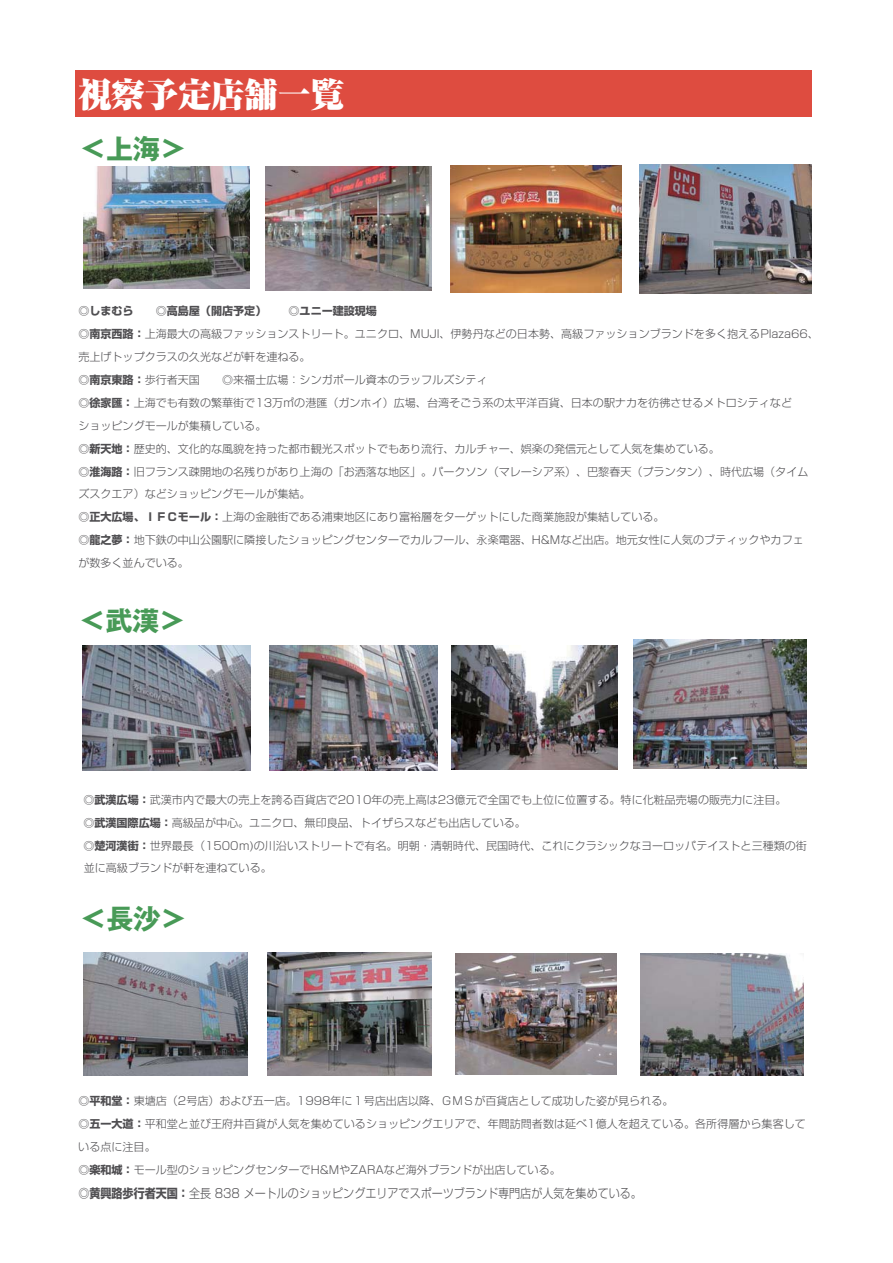
<style>
.page{position:relative;width:893px;height:1263px;background:#fff}
.page>*{position:absolute;margin:0;border:0;box-sizing:border-box;transform-origin:0 0}
.t1{font:33.3px "Ryumin Pro Ultra 90 msp RKSJ H";color:#fff}
.t2{font:27px "Gothic MB101 Pro Bold 90 msp RKSJ H";color:#489a57}
.t3{font:12.45px "Shin Go Pro Light 90 msp RKSJ H";color:#4f4e51;scale:.89 1}
.t4{font:11.1px/23px "Shin Go Pro Light 90 msp RKSJ H";color:#4f4e51}
.t5{font:11.1px "Shin Go Pro Bold 90 msp RKSJ H";color:#4f4e51}
.s1{font-family:"Shin Go Pro Bold 90 msp RKSJ H"}
</style>
<div class="page">
<img style="left:84px;top:167px;width:165px;height:122px">
<img style="left:266px;top:167px;width:166px;height:124px">
<img style="left:451px;top:165px;width:170px;height:128px">
<img style="left:83px;top:646px;width:168px;height:125px">
<img style="left:270px;top:646px;width:167px;height:125px">
<img style="left:451px;top:646px;width:167px;height:124px">
<img style="left:634px;top:640px;width:172px;height:129px">
<div style="left:75px;top:70px;width:736px;height:47px;background:#de4c40"></div>
<img style="left:640px;top:165px;width:171px;height:128px">
<img style="left:84px;top:953px;width:164px;height:123px">
<img style="left:267px;top:953px;width:165px;height:123px">
<img style="left:455px;top:954px;width:162px;height:121px">
<img style="left:640px;top:953px;width:164px;height:123px">
<h1 class="t1" style="left:78px;top:82px;width:267px">視察予定店舗一覧</h1>
<h2 class="t2" style="left:79px;top:139px;width:109px">＜上海＞</h2>
<p class="t5" style="left:78px;top:307px;width:300px">◎しまむら　　◎高島屋（開店予定）　　◎ユニー建設現場</p>
<p class="t4" style="left:78px;top:324px;width:742px"><span class="s1">◎南京西路：</span>上海最大の高級ファッションストリート。ユニクロ、MUJI、伊勢丹などの日本勢、高級ファッションブランドを多く抱えるPlaza66、売上げトップクラスの久光などが軒を連ねる。<br><span class="s1">◎南京東路：</span>歩行者天国　　◎来福士広場：シンガポール資本のラッフルズシティ<br><span class="s1">◎徐家匯：</span>上海でも有数の繁華街で13万㎡の港匯（ガンホイ）広場、台湾そごう系の太平洋百貨、日本の駅ナカを彷彿させるメトロシティなど<br>ショッピングモールが集積している。<br><span class="s1">◎新天地：</span>歴史的、文化的な風貌を持った都市観光スポットでもあり流行、カルチャー、娯楽の発信元として人気を集めている。<br><span class="s1">◎淮海路：</span>旧フランス疎開地の名残りがあり上海の「お洒落な地区」。パークソン（マレーシア系）、巴黎春天（プランタン）、時代広場（タイムズスクエア）などショッピングモールが集結。<br><span class="s1">◎正大広場、ＩＦＣモール：</span>上海の金融街である浦東地区にあり富裕層をターゲットにした商業施設が集結している。<br><span class="s1">◎龍之夢：</span>地下鉄の中山公園駅に隣接したショッピングセンターでカルフール、永楽電器、H&amp;Mなど出店。地元女性に人気のブティックやカフェ<br>が数多く並んでいる。</p>
<h2 class="t2" style="left:78px;top:611px;width:109px">＜武漢＞</h2>
<p class="t4" style="left:83px;top:790px;width:725px"><span class="s1">◎武漢広場：</span>武漢市内で最大の売上を誇る百貨店で2010年の売上高は23億元で全国でも上位に位置する。特に化粧品売場の販売力に注目。<br><span class="s1">◎武漢国際広場：</span>高級品が中心。ユニクロ、無印良品、トイザらスなども出店している。<br><span class="s1">◎楚河漢街：</span>世界最長（1500ｍ)の川沿いストリートで有名。明朝・清朝時代、民国時代、これにクラシックなヨーロッパテイストと三種類の街</p>
<p class="t4" style="left:84px;top:858px;width:190px">並に高級ブランドが軒を連ねている。</p>
<h2 class="t2" style="left:79px;top:908px;width:109px">＜長沙＞</h2>
<p class="t4" style="left:78px;top:1091px;width:729px"><span class="s1">◎平和堂：</span>東塘店（2号店）および五一店。1998年に１号店出店以降、ＧＭＳが百貨店として成功した姿が見られる。<br><span class="s1">◎五一大道：</span>平和堂と並び王府井百貨が人気を集めているショッピングエリアで、年間訪問者数は延べ1億人を超えている。各所得層から集客している点に注目。<br><span class="s1">◎楽和城：</span>モール型のショッピングセンターでH&amp;MやZARAなど海外ブランドが出店している。</p>
<p class="t3" style="left:78px;top:1188px;width:635px"><span class="s1">◎黄興路歩行者天国：</span>全長 838 メートルのショッピングエリアでスポーツブランド専門店が人気を集めている。</p>
</div>
